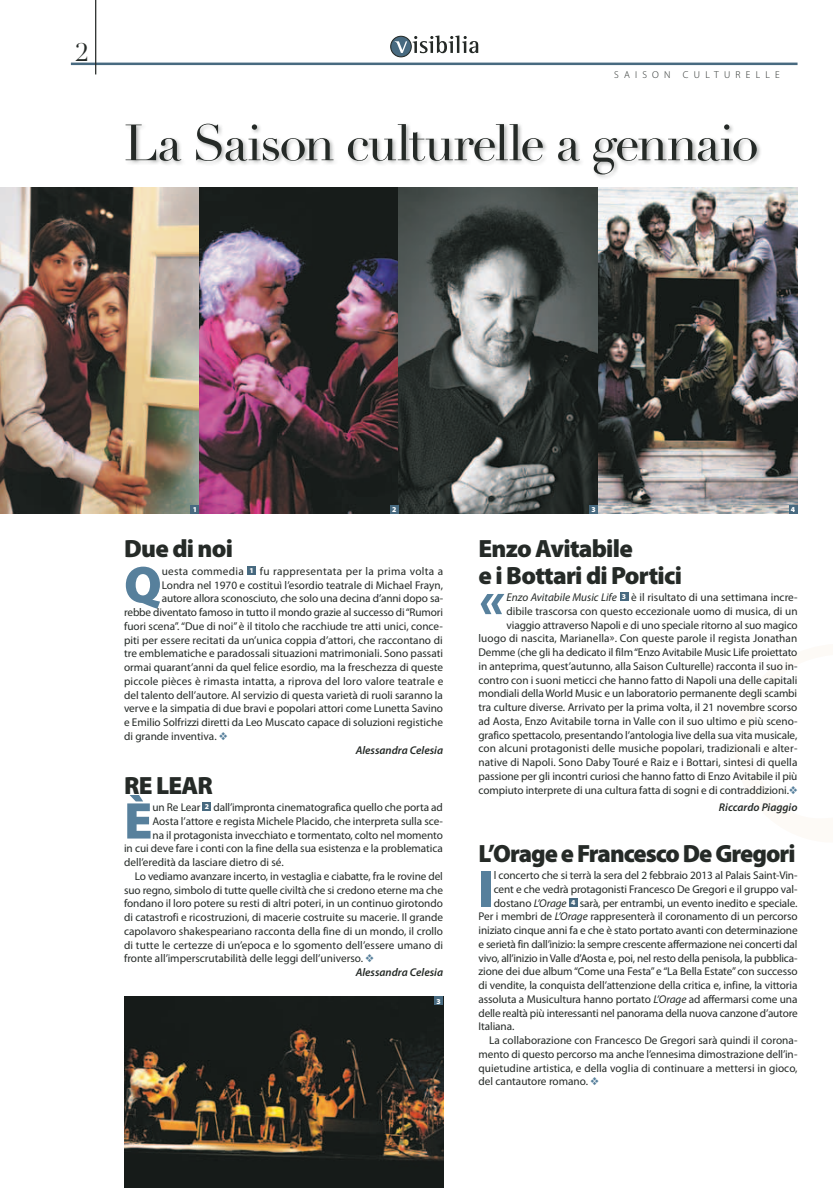
<style>
.page{position:relative;width:833px;height:1188px;background:#fff}
.page>*{position:absolute;margin:0;border:0;box-sizing:border-box;transform-origin:0 0}
.t1{font:900 52px "Myriad Pro";color:#57809c}
.t2{font:italic 900 52px "Myriad Pro";color:#57809c}
.t3{font:50px "Didot LT Std";letter-spacing:-.03em;color:#252a27}
.t4{font:900 25px/26.2px "Myriad Pro";letter-spacing:-.03em;color:#252a27}
.t5{font:25px "Didot LT Std";color:#252a27}
.t6{font:11.25px/13.8px "Myriad Pro";letter-spacing:-.005em;color:#252a27;text-align:right}
.t7{font:11.25px "Myriad Pro";letter-spacing:.015em;color:#252a27}
.t8{font:italic 600 11.25px "Myriad Pro";color:#252a27}
.t9{font:11.25px "Myriad Pro";letter-spacing:.025em;color:#252a27}
.t10{font:300 10px "Myriad Pro";letter-spacing:.52em;color:#252a27}
.t11{font:900 7.5px "Myriad Pro";color:#fff}
.s1{font-weight:900;font-size:7.5px;color:#fff}
.s2{color:#57809c}
.s3{font-style:italic}
</style>
<div class="page">
<svg style="left:733px;top:62px;width:65px;height:452px"></svg>
<hr style="left:71px;top:63px;width:726px;height:2px;background:#486a80">
<hr style="left:95px;top:0;width:1px;height:74px;background:#252a27">
<svg style="left:391px;top:36px;width:20px;height:21px"></svg>
<div style="left:390px;top:36px;width:22px;height:21px;border:1px solid #252a27;border-radius:50%"></div>
<svg style="left:395px;top:35px;width:83px;height:18px"></svg>
<div style="left:124px;top:122px;width:638px;height:58px;background:#252a27;opacity:.35"></div>
<div style="left:247px;top:565px;width:9px;height:9px;background:#486a80"></div>
<div style="left:202px;top:801px;width:9px;height:9px;background:#486a80"></div>
<div style="left:619px;top:592px;width:9px;height:9px;background:#486a80"></div>
<div style="left:569px;top:897px;width:8px;height:9px;background:#486a80"></div>
<img style="left:0;top:187px;width:797px;height:326px">
<img style="left:124px;top:996px;width:319px;height:191px">
<div style="left:190px;top:504px;width:9px;height:9px;background:#486a80"></div>
<div style="left:390px;top:504px;width:9px;height:9px;background:#486a80"></div>
<div style="left:589px;top:504px;width:9px;height:9px;background:#486a80"></div>
<div style="left:788px;top:504px;width:9px;height:9px;background:#486a80"></div>
<div style="left:434px;top:996px;width:9px;height:9px;background:#486a80"></div>
<h3 class="t5" style="left:76px;top:37px;width:15px">2</h3>
<p class="t10" style="left:614px;top:70px;width:167px">SAISON CULTURELLE</p>
<h2 class="t3" style="left:124px;top:113px;width:636px">La Saison culturelle a gennaio</h2>
<p class="t11" style="left:193px;top:505px;width:6px">1</p>
<p class="t11" style="left:392px;top:505px;width:6px">2</p>
<p class="t11" style="left:591px;top:505px;width:6px">3</p>
<p class="t11" style="left:791px;top:505px;width:6px">4</p>
<h3 class="t4" style="left:124px;top:536px;width:111px">Due di noi</h3>
<h1 class="t1" style="left:124px;top:555px;width:39px">Q</h1>
<p class="t9" style="left:162px;top:564px;width:283px">uesta commedia <span class="s1">1</span> fu rappresentata per la prima volta a</p>
<p class="t6" style="left:162px;top:578px;width:283px">Londra nel 1970 e costituì l’esordio teatrale di Michael Frayn,</p>
<p class="t6" style="left:162px;top:591px;width:283px">autore allora sconosciuto, che solo una decina d’anni dopo sa-</p>
<p class="t6" style="left:124px;top:605px;width:320px">rebbe diventato famoso in tutto il mondo grazie al successo di “Rumori</p>
<p class="t6" style="left:124px;top:619px;width:320px">fuori scena”. “Due di noi” è il titolo che racchiude tre atti unici, conce-</p>
<p class="t6" style="left:124px;top:633px;width:320px">piti per essere recitati da un’unica coppia d’attori, che raccontano di</p>
<p class="t6" style="left:124px;top:646px;width:320px">tre emblematiche e paradossali situazioni matrimoniali. Sono passati</p>
<p class="t6" style="left:124px;top:660px;width:320px">ormai quarant’anni da quel felice esordio, ma la freschezza di queste</p>
<p class="t7" style="left:124px;top:674px;width:321px">piccole pièces è rimasta intatta, a riprova del loro valore teatrale e</p>
<p class="t6" style="left:124px;top:688px;width:320px">del talento dell’autore. Al servizio di questa varietà di ruoli saranno la</p>
<p class="t6" style="left:124px;top:701px;width:320px">verve e la simpatia di due bravi e popolari attori come Lunetta Savino</p>
<p class="t6" style="left:124px;top:715px;width:320px">e Emilio Solfrizzi diretti da Leo Muscato capace di soluzioni registiche</p>
<p class="t6" style="left:124px;top:729px;width:105px">di grande inventiva. <span class="s2">❖</span></p>
<p class="t8" style="left:356px;top:743px;width:89px">Alessandra Celesia</p>
<h3 class="t4" style="left:124px;top:772px;width:90px">RE LEAR</h3>
<h1 class="t1" style="left:124px;top:791px;width:30px">È</h1>
<p class="t6" style="left:152px;top:800px;width:292px">un Re Lear <span class="s1">2</span> dall’impronta cinematografica quello che porta ad</p>
<p class="t6" style="left:152px;top:814px;width:292px">Aosta l’attore e regista Michele Placido, che interpreta sulla sce-</p>
<p class="t6" style="left:152px;top:827px;width:292px">na il protagonista invecchiato e tormentato, colto nel momento</p>
<p class="t6" style="left:124px;top:841px;width:320px">in cui deve fare i conti con la fine della sua esistenza e la problematica</p>
<p class="t6" style="left:124px;top:855px;width:161px">dell’eredità da lasciare dietro di sé.</p>
<p class="t6" style="left:135px;top:869px;width:310px">Lo vediamo avanzare incerto, in vestaglia e ciabatte, fra le rovine del</p>
<p class="t6" style="left:124px;top:882px;width:320px">suo regno, simbolo di tutte quelle civiltà che si credono eterne ma che</p>
<p class="t6" style="left:124px;top:896px;width:320px">fondano il loro potere su resti di altri poteri, in un continuo girotondo</p>
<p class="t6" style="left:124px;top:910px;width:320px">di catastrofi e ricostruzioni, di macerie costruite su macerie. I l grande</p>
<p class="t6" style="left:124px;top:924px;width:320px">capolavoro shakespeariano racconta della fine di un mondo, il crollo</p>
<p class="t6" style="left:124px;top:937px;width:320px">di tutte le certezze di un’epoca e lo sgomento dell’essere umano di</p>
<p class="t6" style="left:124px;top:951px;width:251px">fronte all’imperscrutabilità delle leggi dell’universo. <span class="s2">❖</span></p>
<p class="t8" style="left:356px;top:965px;width:89px">Alessandra Celesia</p>
<p class="t11" style="left:436px;top:996px;width:6px">3</p>
<h3 class="t4" style="left:478px;top:536px;width:205px">Enzo Avitabile<br>e i Bottari di Portici</h3>
<h1 class="t2" style="left:479px;top:574px;width:26px">«</h1>
<p class="t6" style="left:478px;top:590px;width:321px"><span class="s3">Enzo Avitabile Music Life</span> <span class="s1">3</span> è il risultato di una settimana incre&shy;dibile trascorsa con questo eccezionale uomo di musica, di un viaggio attraverso Napoli e di uno speciale ritorno al suo magico luogo di nascita, Marianella». Con queste parole il regista Jonathan Demme (che gli ha dedicato il film “Enzo Avitabile Music Life proiettato in anteprima, quest’autunno, alla Saison Culturelle) racconta il suo in&shy;contro con i suoni meticci che hanno fatto di Napoli una delle capitali mondiali della World Music e un laboratorio permanente degli scambi tra culture diverse. Arrivato per la prima volta, il 21 novembre scorso ad Aosta, Enzo Avitabile torna in Valle con il suo ultimo e più sceno&shy;grafico spettacolo, presentando l’antologia live della sua vita musicale, con alcuni protagonisti delle musiche popolari, tradizionali e alter&shy;native di Napoli. Sono Daby Touré e Raiz e i Bottari, sintesi di quella passione per gli incontri curiosi che hanno fatto di Enzo Avitabile il più compiuto interprete di una cultura fatta di sogni e di contraddizioni.<span class="s2">❖</span></p>
<p class="t8" style="left:719px;top:800px;width:80px">Riccardo Piaggio</p>
<h3 class="t4" style="left:478px;top:840px;width:318px">L’Orage e Francesco De Gregori</h3>
<h1 class="t1" style="left:478px;top:859px;width:17px">I</h1>
<p class="t6" style="left:494px;top:868px;width:305px">l concerto che si terrà la sera del 2 febbraio 2013 al Palais Saint-Vin-</p>
<p class="t6" style="left:494px;top:882px;width:305px">cent e che vedrà protagonisti Francesco De Gregori e il gruppo val-</p>
<p class="t6" style="left:494px;top:895px;width:305px">dostano <span class="s3">L’Orage</span> <span class="s1">4</span> sarà, per entrambi, un evento inedito e speciale.</p>
<p class="t6" style="left:478px;top:909px;width:321px">Per i membri de <span class="s3">L’Orage</span> rappresenterà il coronamento di un percorso</p>
<p class="t6" style="left:478px;top:923px;width:321px">iniziato cinque anni fa e che è stato portato avanti con determinazione</p>
<p class="t6" style="left:478px;top:937px;width:320px">e serietà fin dall’inizio: la sempre crescente affermazione nei concerti dal</p>
<p class="t6" style="left:478px;top:950px;width:320px">vivo, all’inizio in Valle d’Aosta e, poi, nel resto della penisola, la pubblica-</p>
<p class="t6" style="left:478px;top:964px;width:320px">zione dei due album “Come una Festa” e “La Bella Estate” con successo</p>
<p class="t6" style="left:478px;top:978px;width:320px">di vendite, la conquista dell’attenzione della critica e, infine, la vittoria</p>
<p class="t6" style="left:478px;top:992px;width:320px">assoluta a Musicultura hanno portato <span class="s3">L’Orage</span> ad affermarsi come una</p>
<p class="t6" style="left:478px;top:1005px;width:321px">delle realtà più interessanti nel panorama della nuova canzone d’autore</p>
<p class="t6" style="left:478px;top:1019px;width:37px">Italiana.</p>
<p class="t6" style="left:489px;top:1033px;width:310px">La collaborazione con Francesco De Gregori sarà quindi il corona-</p>
<p class="t6" style="left:478px;top:1047px;width:320px">mento di questo percorso ma anche l’ennesima dimostrazione dell’in-</p>
<p class="t6" style="left:478px;top:1060px;width:320px">quietudine artistica, e della voglia di continuare a mettersi in gioco,</p>
<p class="t6" style="left:478px;top:1074px;width:122px">del cantautore romano. <span class="s2">❖</span></p>
</div>
